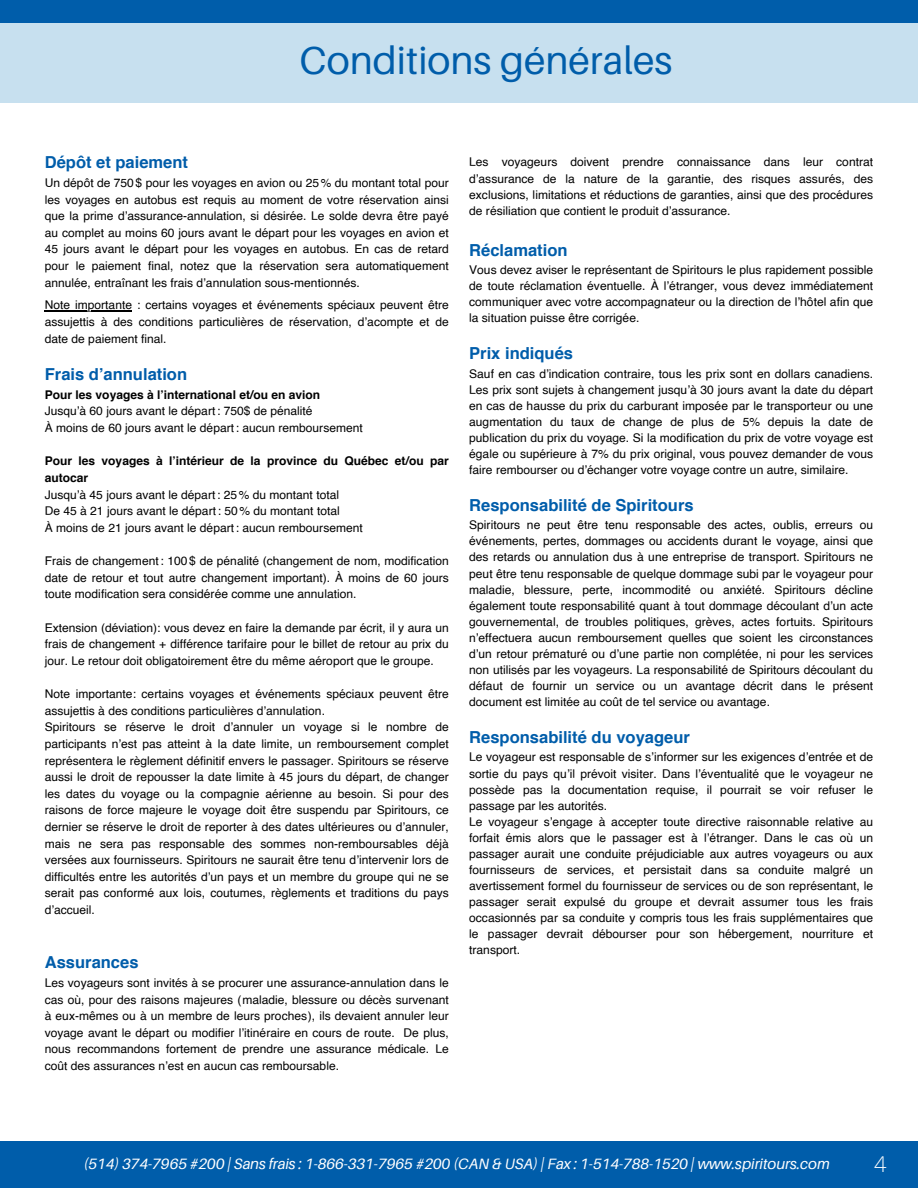
<style>
.page{position:relative;width:918px;height:1188px;background:#fff}
.page>*{position:absolute;margin:0;border:0;box-sizing:border-box;transform-origin:0 0}
.t1{font:39px "Aileron";color:#005daa}
.t2{font:300 21.75px "Open Sans";color:#fff}
.t3{font:700 16.5px "Helvetica";color:#005daa}
.t4{font:italic 15px "Aileron";color:#fff}
.t5{font:12px/16px "Helvetica";color:#000;text-align:justify}
.t6{font:700 12px/16.6px "Helvetica";color:#000}
</style>
<div class="page">
<div style="left:0;top:1141px;width:918px;height:47px;background:#005daa"></div>
<div style="left:0;top:23px;width:918px;height:80px;background:#c7e0ef"></div>
<div style="left:0;top:0;width:918px;height:23px;background:#005daa"></div>
<hr style="left:45px;top:310px;width:87px;height:1px;background:#000">
<h1 class="t1" style="left:300px;top:37px;width:374px">Conditions générales</h1>
<h3 class="t3" style="left:45px;top:155px;width:145px">Dépôt et paiement</h3>
<p class="t5" style="left:45px;top:175px;width:405px;line-height:16.6px">Un dépôt de 750 $ pour les voyages en avion ou 25% du montant total pour les voyages en autobus est requis au moment de votre réservation ainsi que la prime d’assurance-annulation, si désirée. Le solde devra être payé au complet au moins 60 jours avant le départ pour les voyages en avion et 45 jours avant le départ pour les voyages en autobus. En cas de retard pour le paiement final, notez que la réservation sera automatiquement annulée, entraînant les frais d’annulation sous-mentionnés.</p>
<p class="t5" style="left:45px;top:298px;width:405px;line-height:16.6px">Note importante : certains voyages et événements spéciaux peuvent être assujettis à des conditions particulières de réservation, d’acompte et de date de paiement final.</p>
<h3 class="t3" style="left:45px;top:367px;width:144px">Frais d’annulation</h3>
<p class="t6" style="left:45px;top:387px;width:277px">Pour les voyages à l’international et/ou en avion</p>
<p class="t5" style="left:45px;top:404px;width:319px;line-height:16.6px">Jusqu’à 60 jours avant le départ : 750$ de pénalité<br>À moins de 60 jours avant le départ : aucun remboursement</p>
<p class="t6" style="left:45px;top:454px;width:405px">Pour les voyages à l’intérieur de la province du Québec et/ou par autocar</p>
<p class="t5" style="left:45px;top:487px;width:319px;line-height:16.6px;text-align:left">Jusqu’à 45 jours avant le départ : 25% du montant total<br>De 45 à 21 jours avant le départ : 50% du montant total<br>À moins de 21 jours avant le départ : aucun remboursement</p>
<p class="t5" style="left:45px;top:553px;width:405px;line-height:16.6px">Frais de changement : 100 $ de pénalité (changement de nom, modification date de retour et tout autre changement important). À moins de 60 jours toute modification sera considérée comme une annulation.</p>
<p class="t5" style="left:45px;top:620px;width:405px;line-height:16.6px">Extension (déviation): vous devez en faire la demande par écrit, il y aura un frais de changement + différence tarifaire pour le billet de retour au prix du jour. Le retour doit obligatoirement être du même aéroport que le groupe.</p>
<p class="t5" style="left:45px;top:686px;width:405px;line-height:16.6px;text-align:left">Note importante: certains voyages et événements spéciaux peuvent être assujettis à des conditions particulières d’annulation.<br>Spiritours se réserve le droit d’annuler un voyage si le nombre de participants n’est pas atteint à la date limite, un remboursement complet représentera le règlement définitif envers le passager. Spiritours se réserve aussi le droit de repousser la date limite à 45 jours du départ, de changer les dates du voyage ou la compagnie aérienne au besoin. Si pour des raisons de force majeure le voyage doit être suspendu par Spiritours, ce dernier se réserve le droit de reporter à des dates ultérieures ou d’annuler, mais ne sera pas responsable des sommes non-remboursables déjà versées aux fournisseurs. Spiritours ne saurait être tenu d’intervenir lors de difficultés entre les autorités d’un pays et un membre du groupe qui ne se serait pas conformé aux lois, coutumes, règlements et traditions du pays d’accueil.</p>
<h3 class="t3" style="left:45px;top:955px;width:95px">Assurances</h3>
<p class="t5" style="left:45px;top:975px;width:405px;line-height:16.6px">Les voyageurs sont invités à se procurer une assurance-annulation dans le cas où, pour des raisons majeures (maladie, blessure ou décès survenant à eux-mêmes ou à un membre de leurs proches), ils devaient annuler leur voyage avant le départ ou modifier l’itinéraire en cours de route. De plus, nous recommandons fortement de prendre une assurance médicale. Le coût des assurances n’est en aucun cas remboursable.</p>
<p class="t5" style="left:469px;top:155px;width:405px">Les voyageurs doivent prendre connaissance dans leur contrat d’assurance de la nature de la garantie, des risques assurés, des exclusions, limitations et réductions de garanties, ainsi que des procédures de résiliation que contient le produit d’assurance.</p>
<h3 class="t3" style="left:469px;top:243px;width:100px">Réclamation</h3>
<p class="t5" style="left:469px;top:263px;width:405px">Vous devez aviser le représentant de Spiritours le plus rapidement possible de toute réclamation éventuelle. À l’étranger, vous devez immédiatement communiquer avec votre accompagnateur ou la direction de l’hôtel afin que la situation puisse être corrigée.</p>
<h3 class="t3" style="left:469px;top:347px;width:105px">Prix indiqués</h3>
<p class="t5" style="left:469px;top:366px;width:405px">Sauf en cas d’indication contraire, tous les prix sont en dollars canadiens.<br>Les prix sont sujets à changement jusqu’à 30 jours avant la date du départ en cas de hausse du prix du carburant imposée par le transporteur ou une augmentation du taux de change de plus de 5% depuis la date de publication du prix du voyage. Si la modification du prix de votre voyage est égale ou supérieure à 7% du prix original, vous pouvez demander de vous faire rembourser ou d’échanger votre voyage contre un autre, similaire.</p>
<h3 class="t3" style="left:469px;top:498px;width:226px">Responsabilité de Spiritours</h3>
<p class="t5" style="left:469px;top:518px;width:405px">Spiritours ne peut être tenu responsable des actes, oublis, erreurs ou événements, pertes, dommages ou accidents durant le voyage, ainsi que des retards ou annulation dus à une entreprise de transport. Spiritours ne peut être tenu responsable de quelque dommage subi par le voyageur pour maladie, blessure, perte, incommodité ou anxiété. Spiritours décline également toute responsabilité quant à tout dommage découlant d’un acte gouvernemental, de troubles politiques, grèves, actes fortuits. Spiritours n’effectuera aucun remboursement quelles que soient les circonstances d’un retour prématuré ou d’une partie non complétée, ni pour les services non utilisés par les voyageurs. La responsabilité de Spiritours découlant du défaut de fournir un service ou un avantage décrit dans le présent document est limitée au coût de tel service ou avantage.</p>
<h3 class="t3" style="left:469px;top:731px;width:222px">Responsabilité du voyageur</h3>
<p class="t5" style="left:469px;top:750px;width:405px;text-align:left">Le voyageur est responsable de s’informer sur les exigences d’entrée et de sortie du pays qu’il prévoit visiter. Dans l’éventualité que le voyageur ne possède pas la documentation requise, il pourrait se voir refuser le passage par les autorités.<br>Le voyageur s’engage à accepter toute directive raisonnable relative au forfait émis alors que le passager est à l’étranger. Dans le cas où un passager aurait une conduite préjudiciable aux autres voyageurs ou aux fournisseurs de services, et persistait dans sa conduite malgré un avertissement formel du fournisseur de services ou de son représentant, le passager serait expulsé du groupe et devrait assumer tous les frais occasionnés par sa conduite y compris tous les frais supplémentaires que le passager devrait débourser pour son hébergement, nourriture et transport.</p>
<p class="t4" style="left:84px;top:1154px;width:748px">(514) 374-7965 #200 | Sans frais : 1-866-331-7965 #200 (CAN &amp; USA) | Fax : 1-514-788-1520 | www.spiritours.com</p>
<h2 class="t2" style="left:874px;top:1148px;width:14px">4</h2>
</div>
